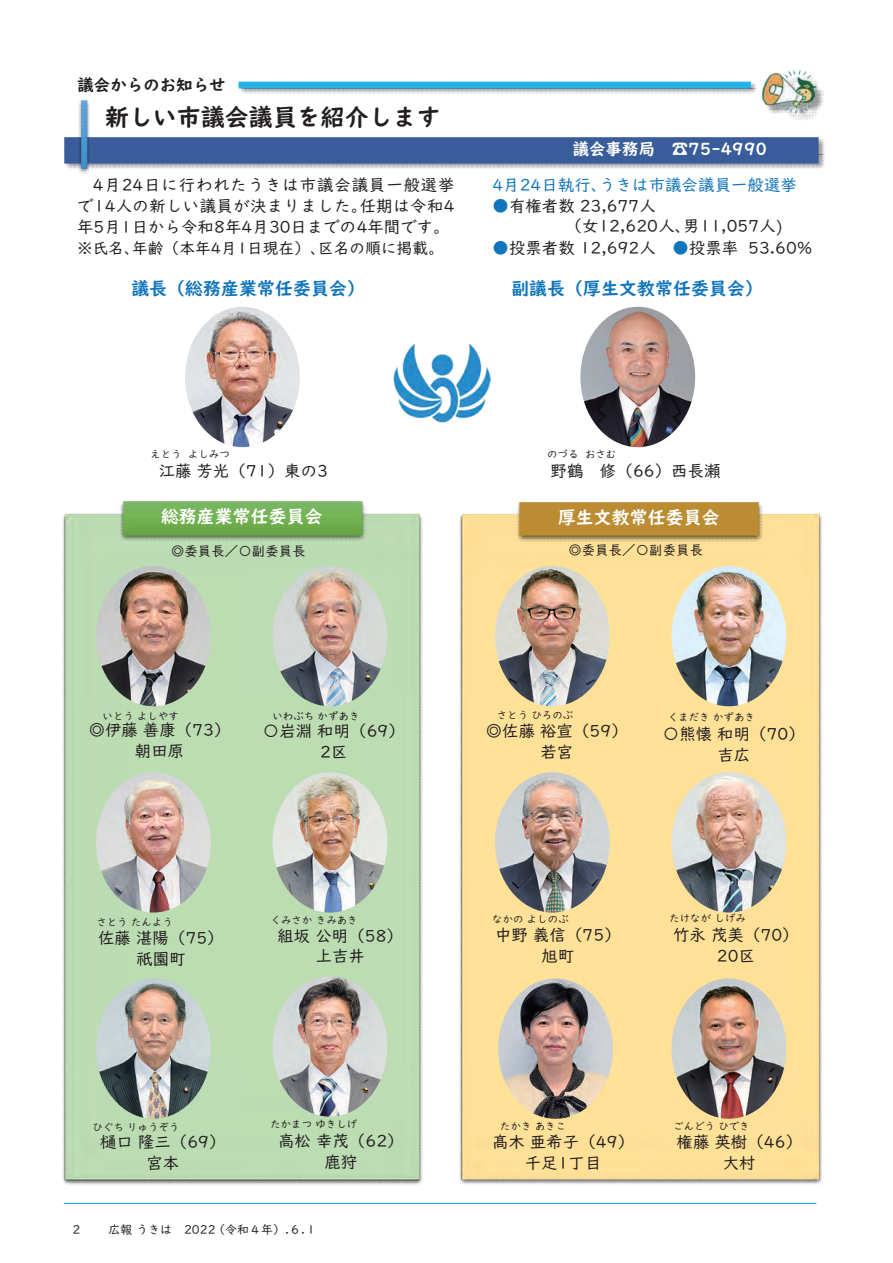
<style>
.page{position:relative;width:893px;height:1263px;background:#fff}
.page>*{position:absolute;margin:0;border:0;box-sizing:border-box;transform-origin:0 0}
.t1{font:24px "UD Digi Kyokasho NP B";color:#231f20}
.t2{font:17.85px "UD Digi Kyokasho NP B";letter-spacing:.01em;color:#1075bc}
.t3{font:17.85px "UD Digi Kyokasho NP B";letter-spacing:.01em;color:#fff}
.t4{font:16.35px/21px "UD Digi Kyokasho NP R";color:#231f20;text-align:center}
.t5{font:16.35px "UD Digi Kyokasho NP R";letter-spacing:.01em;color:#1075bc}
.t6{font:16.35px "UD Digi Kyokasho NP B";letter-spacing:.005em;color:#fff}
.t7{font:16.35px "UD Digi Kyokasho NP B";letter-spacing:.005em;color:#231f20}
.t8{font:15.6px "UD Digi Kyokasho NP R";color:#231f20}
.t9{font:13.35px "UD Digi Kyokasho NP R";letter-spacing:.015em;color:#231f20}
.t10{font:12px "UD Digi Kyokasho NP R";color:#231f20}
.t11{font:10.5px "UD Digi Kyokasho NP R";color:#231f20}
.s1{color:#1075bc}
</style>
<div class="page">
<div style="left:459px;top:513px;width:363px;height:672px;background:#ffe197"></div>
<div style="left:62px;top:513px;width:361px;height:673px;background:#bcdcb2"></div>
<img style="left:64px;top:137px;width:761px;height:32px">
<div style="left:65px;top:138px;width:754px;height:25px;background:#395d9a"></div>
<img style="left:793px;top:89px;width:31px;height:31px">
<img style="left:762px;top:70px;width:57px;height:48px">
<img style="left:238px;top:81px;width:512px;height:13px">
<img style="left:74px;top:100px;width:20px;height:74px">
<img style="left:81px;top:100px;width:6px;height:69px">
<img style="left:117px;top:501px;width:252px;height:43px">
<img style="left:123px;top:502px;width:239px;height:33px">
<img style="left:513px;top:502px;width:253px;height:43px">
<div style="left:520px;top:503px;width:239px;height:33px;background:#bb8c32"></div>
<img style="left:394px;top:343px;width:96px;height:80px">
<img style="left:185px;top:307px;width:115px;height:140px">
<img style="left:96px;top:566px;width:115px;height:140px">
<img style="left:495px;top:566px;width:115px;height:140px">
<img style="left:96px;top:772px;width:115px;height:140px">
<img style="left:495px;top:772px;width:115px;height:140px">
<img style="left:96px;top:978px;width:115px;height:141px">
<img style="left:498px;top:978px;width:115px;height:141px">
<img style="left:273px;top:566px;width:114px;height:140px">
<img style="left:671px;top:566px;width:115px;height:140px">
<img style="left:273px;top:772px;width:114px;height:140px">
<img style="left:671px;top:772px;width:115px;height:140px">
<img style="left:273px;top:976px;width:114px;height:141px">
<img style="left:671px;top:978px;width:115px;height:141px">
<img style="left:580px;top:307px;width:115px;height:140px">
<hr style="left:64px;top:1203px;width:752px;height:1px;background:#00aeef">
<p class="t7" style="left:78px;top:75px;width:150px">議会からのお知らせ</p>
<h1 class="t1" style="left:105px;top:103px;width:337px">新しい市議会議員を紹介します</h1>
<p class="t4" style="left:77px;top:174px;width:379px;text-align:justify;text-indent:16px">4月24日に行われたうきは市議会議員一般選挙で14人の新しい議員が決まりました｡任期は令和4年5月1日から令和8年4月30日までの4年間です。</p>
<p class="t8" style="left:77px;top:240px;width:361px">※氏名､年齢（本年4月1日現在）､区名の順に掲載｡</p>
<p class="t2" style="left:131px;top:278px;width:235px">議長（総務産業常任委員会）</p>
<p class="t6" style="left:573px;top:139px;width:196px">議会事務局　☎75-4990</p>
<p class="t5" style="left:492px;top:175px;width:306px">4月24日執行､うきは市議会議員一般選挙</p>
<p class="t4" style="left:566px;top:195px;width:219px;text-align:left;text-indent:-73px"><span class="s1">●</span>有権者数 23,677人<br>（女12,620人､男11,057人)</p>
<p class="t4" style="left:492px;top:237px;width:321px"><span class="s1">●</span>投票者数 12,692人<span class="s1">　●</span>投票率 53.60%</p>
<p class="t2" style="left:511px;top:278px;width:253px">副議長（厚生文教常任委員会）</p>
<p class="t11" style="left:150px;top:448px;width:81px">えとう よしみつ</p>
<p class="t11" style="left:547px;top:448px;width:71px">のづる おさむ</p>
<p class="t4" style="left:159px;top:460px;width:171px">江藤 芳光（71）東の3</p>
<p class="t4" style="left:551px;top:460px;width:171px">野鶴　修（66）西長瀬</p>
<p class="t3" style="left:161px;top:506px;width:163px">総務産業常任委員会</p>
<p class="t3" style="left:558px;top:507px;width:163px">厚生文教常任委員会</p>
<p class="t9" style="left:171px;top:543px;width:136px">◎委員長／〇副委員長</p>
<p class="t9" style="left:568px;top:542px;width:136px">◎委員長／〇副委員長</p>
<p class="t11" style="left:103px;top:710px;width:78px">いとう よしやす</p>
<p class="t4" style="left:89px;top:720px;width:143px">◎伊藤 善康（73）朝田原</p>
<p class="t11" style="left:272px;top:711px;width:88px">いわぶち かずあき</p>
<p class="t4" style="left:263px;top:721px;width:143px">〇岩淵 和明（69）<br>2区</p>
<p class="t11" style="left:497px;top:709px;width:78px">さとう ひろのぶ</p>
<p class="t4" style="left:486px;top:721px;width:143px">◎佐藤 裕宣（59）若宮</p>
<p class="t11" style="left:668px;top:711px;width:88px">くまだき かずあき</p>
<p class="t4" style="left:663px;top:723px;width:143px">〇熊懐 和明（70）吉広</p>
<p class="t11" style="left:96px;top:916px;width:78px">さとう たんよう</p>
<p class="t4" style="left:98px;top:927px;width:127px">佐藤 湛陽（75）祇園町</p>
<p class="t11" style="left:271px;top:914px;width:88px">くみさか きみあき</p>
<p class="t4" style="left:278px;top:925px;width:127px">組坂 公明（58）上吉井</p>
<p class="t11" style="left:492px;top:913px;width:78px">なかの よしのぶ</p>
<p class="t4" style="left:495px;top:924px;width:127px">中野 義信（75）旭町</p>
<p class="t11" style="left:669px;top:912px;width:78px">たけなが しげみ</p>
<p class="t4" style="left:673px;top:924px;width:127px">竹永 茂美（70）<br>20区</p>
<p class="t11" style="left:92px;top:1121px;width:88px">ひぐち りゅうぞう</p>
<p class="t4" style="left:100px;top:1131px;width:127px">樋口 隆三（69）宮本</p>
<p class="t11" style="left:270px;top:1118px;width:88px">たかまつ ゆきしげ</p>
<p class="t4" style="left:278px;top:1130px;width:127px">高松 幸茂（62）鹿狩</p>
<p class="t11" style="left:500px;top:1120px;width:68px">たかき あきこ</p>
<p class="t4" style="left:492px;top:1132px;width:143px">髙木 亜希子（49）千足1丁目</p>
<p class="t11" style="left:673px;top:1120px;width:78px">ごんどう ひでき</p>
<p class="t4" style="left:677px;top:1132px;width:127px">権藤 英樹（46）大村</p>
<p class="t10" style="left:73px;top:1222px;width:9px">2</p>
<p class="t10" style="left:108px;top:1222px;width:210px">広報 うきは　2022 （令和４年）.６.１</p>
</div>
